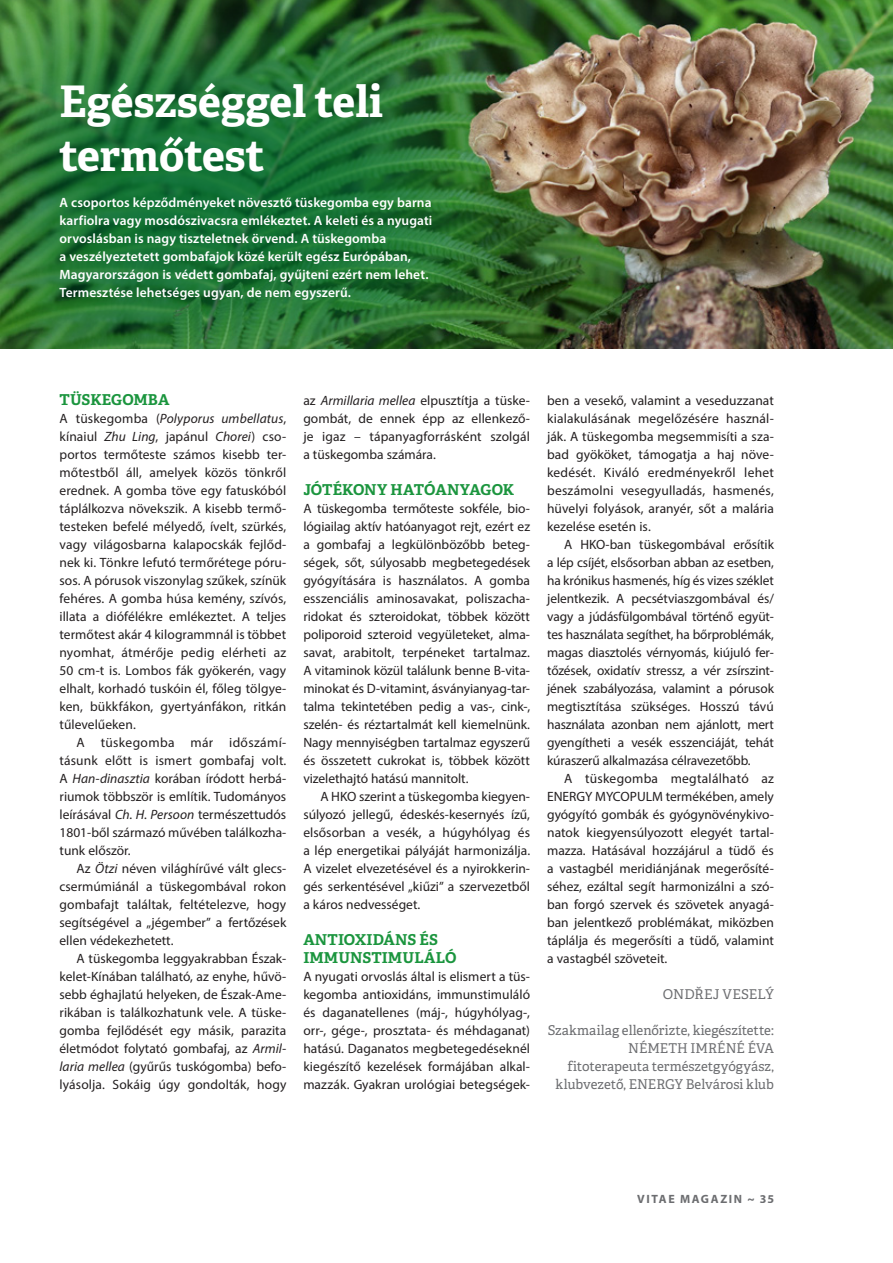
<style>
.page{position:relative;width:893px;height:1263px;background:#fff}
.page>*{position:absolute;margin:0;border:0;box-sizing:border-box;transform-origin:0 0}
.t1{font:700 43.5px/54px "Adelle Basic";letter-spacing:-.005em;color:#fff}
.szövegközi_alcímek{font:700 15px/18px "Adelle Basic";letter-spacing:.005em;color:#1b953e}
.Szövegtörzs{font:13.5px/18px "Myriad Pro";color:#231f20;text-align:justify}
.Szövegtörzs_nincs_be{font:13.5px/18px "Myriad Pro";color:#231f20;text-align:justify}
.t2{font:600 13.5px/18px "Myriad Pro";letter-spacing:.005em;color:#fff}
.aláírás{font:13.5px/18px "Adelle Basic";color:#6c6d70;text-align:right}
.t3{font:700 12px "Myriad Pro";letter-spacing:.13em;color:#6c6d70}
.s1{font-style:italic}
</style>
<div class="page">
<img style="left:579px;top:0;width:314px;height:349px">
<div style="left:0;top:0;width:579px;height:349px;background:#006d33;opacity:.75"></div>
<p class="t1" style="left:60px;top:74px;width:325px">Egészséggel teli termőtest</p>
<p class="t2" style="left:60px;top:193px;width:374px">A csoportos képződményeket növesztő tüskegomba egy barna karfiolra vagy mosdószivacsra emlékeztet. A keleti és a nyugati orvoslásban is nagy tiszteletnek örvend. A tüskegomba<br>a veszélyeztetett gombafajok közé került egész Európában, Magyarországon is védett gombafaj, gyűjteni ezért nem lehet.<br>Termesztése lehetséges ugyan, de nem egyszerű.</p>
<p class="szövegközi_alcímek" style="left:60px;top:390px;width:111px">TÜSKEGOMBA</p>
<p class="Szövegtörzs_nincs_be" style="left:60px;top:409px;width:228px">A tüskegomba (<span class="s1">Polyporus umbellatus</span>, kínaiul <span class="s1">Zhu Ling</span>, japánul <span class="s1">Chorei</span>) cso&shy;portos termőteste számos kisebb ter&shy;mőtestből áll, amelyek közös tönkről erednek. A gomba töve egy fatuskóból táplálkozva növekszik. A kisebb termő&shy;testeken befelé mélyedő, ívelt, szürkés, vagy világosbarna kalapocskák fejlőd&shy;nek ki. Tönkre lefutó termőrétege póru&shy;sos. A pórusok viszonylag szűkek, színük fehéres. A gomba húsa kemény, szívós, illata a diófélékre emlékeztet. A teljes termőtest akár 4 kilogrammnál is többet nyomhat, átmérője pedig elérheti az 50 cm-t is. Lombos fák gyökerén, vagy elhalt, korhadó tuskóin él, főleg tölgye&shy;ken, bükkfákon, gyertyánfákon, ritkán tűlevelűeken.</p>
<p class="Szövegtörzs" style="left:60px;top:733px;width:228px;text-indent:17px">A tüskegomba már időszámí&shy;tásunk előtt is ismert gombafaj volt.<br>A <span class="s1">Han-dinasztia</span> korában íródott herbá&shy;riumok többször is említik. Tudományos leírásával <span class="s1">Ch. H. Persoon</span> természettudós 1801-ből származó művében találkozha&shy;tunk először.</p>
<p class="Szövegtörzs" style="left:60px;top:859px;width:228px;text-indent:17px">Az <span class="s1">Ötzi</span> néven világhírűvé vált glec - csermúmiánál a tüskegombával rokon gombafajt találtak, feltételezve, hogy segítségével a „jégember” a fertőzések ellen védekezhetett.</p>
<p class="Szövegtörzs" style="left:60px;top:949px;width:228px;text-indent:17px">A tüskegomba leggyakrabban Észak&shy;kelet-Kínában található, az enyhe, hűvö&shy;sebb éghajlatú helyeken, de Észak-Ame&shy;rikában is találkozhatunk vele. A tüske&shy;gomba fejlődését egy másik, parazita életmódot folytató gombafaj, az <span class="s1">Armil&shy;laria mellea</span> (gyűrűs tuskógomba) befo&shy;lyásolja. Sokáig úgy gondolták, hogy</p>
<p class="Szövegtörzs" style="left:303px;top:391px;width:228px">az <span class="s1">Armillaria mellea</span> elpusztítja a tüske&shy;gombát, de ennek épp az ellenkező&shy;je igaz – tápanyagforrásként szolgál a tüskegomba számára.</p>
<p class="szövegközi_alcímek" style="left:303px;top:480px;width:212px">JÓTÉKONY HATÓANYAGOK</p>
<p class="Szövegtörzs_nincs_be" style="left:303px;top:499px;width:228px">A tüskegomba termőteste sokféle, bio&shy;lógiailag aktív hatóanyagot rejt, ezért ez a gombafaj a legkülönbözőbb beteg&shy;ségek, sőt, súlyosabb megbetegedések gyógyítására is használatos. A gomba esszenciális aminosavakat, poliszacha&shy;ridokat és szteroidokat, többek között poliporoid szteroid vegyületeket, alma&shy;savat, arabitolt, terpéneket tartalmaz.<br>A vitaminok közül találunk benne B-vita&shy;minokat és D-vitamint, ásványianyag-tar&shy;talma tekintetében pedig a vas-, cink-, szelén- és réztartalmát kell kiemelnünk.<br>Nagy mennyiségben tartalmaz egyszerű és összetett cukrokat is, többek között vizelethajtó hatású mannitolt.</p>
<p class="Szövegtörzs" style="left:303px;top:787px;width:228px;text-indent:17px">A HKO szerint a tüskegomba kiegyen&shy;súlyozó jellegű, édeskés-kesernyés ízű, elsősorban a vesék, a húgyhólyag és a lép energetikai pályáját harmonizálja.<br>A vizelet elvezetésével és a nyirokkerin&shy;gés serkentésével „kiűzi” a szervezetből a káros nedvességet.</p>
<p class="szövegközi_alcímek" style="left:303px;top:930px;width:155px">ANTIOXIDÁNS ÉS<br>IMMUNSTIMULÁLÓ</p>
<p class="Szövegtörzs_nincs_be" style="left:303px;top:967px;width:228px">A nyugati orvoslás által is elismert a tüs&shy;kegomba antioxidáns, immunstimuláló és daganatellenes (máj-, húgyhólyag-, orr-, gége-, prosztata- és méhdaganat) hatású. Daganatos megbetegedéseknél kiegészítő kezelések formájában alkal&shy;mazzák. Gyakran urológiai betegségek-</p>
<p class="Szövegtörzs_nincs_be" style="left:547px;top:391px;width:228px">ben a vesekő, valamint a veseduzzanat kialakulásának megelőzésére használ&shy;ják. A tüskegomba megsemmisíti a sza&shy;bad gyököket, támogatja a haj növe&shy;kedését. Kiváló eredményekről lehet beszámolni vesegyulladás, hasmenés, hüvelyi folyások, aranyér, sőt a malária kezelése esetén is.</p>
<p class="Szövegtörzs" style="left:547px;top:535px;width:228px;text-indent:17px">A HKO-ban tüskegombával erősítik a lép csíjét, elsősorban abban az esetben, ha krónikus hasmenés, híg és vizes széklet jelentkezik. A pecsétviaszgombával és/ vagy a júdásfülgombával történő együt&shy;tes használata segíthet, ha bőrproblémák, magas diasztolés vérnyomás, kiújuló fer&shy;tőzések, oxidatív stressz, a vér zsírszint&shy;jének szabályozása, valamint a pórusok megtisztítása szükséges. Hosszú távú használata azonban nem ajánlott, mert gyengítheti a vesék esszenciáját, tehát kúraszerű alkalmazása célravezetőbb.</p>
<p class="Szövegtörzs" style="left:547px;top:769px;width:228px;text-indent:17px">A tüskegomba megtalálható az ENERGY MYCOPULM termékében, amely gyógyító gombák és gyógynövénykivo&shy;natok kiegyensúlyozott elegyét tartal&shy;mazza. Hatásával hozzájárul a tüdő és a vastagbél meridiánjának megerősíté&shy;séhez, ezáltal segít harmonizálni a szó&shy;ban forgó szervek és szövetek anyagá&shy;ban jelentkező problémákat, miközben táplálja és megerősíti a tüdő, valamint a vastagbél szöveteit.</p>
<p class="aláírás" style="left:663px;top:985px;width:113px">ONDŘEJ VESELÝ</p>
<p class="aláírás" style="left:548px;top:1021px;width:228px">Szakmailag ellenőrizte, kiegészítette:</p>
<p class="aláírás" style="left:628px;top:1039px;width:147px">NÉMETH IMRÉNÉ ÉVA</p>
<p class="aláírás" style="left:556px;top:1057px;width:220px">fitoterapeuta természetgyógyász, klubvezető, ENERGY Belvárosi klub</p>
<p class="t3" style="left:637px;top:1191px;width:138px">VITAE MAGAZIN ~ 35</p>
</div>
